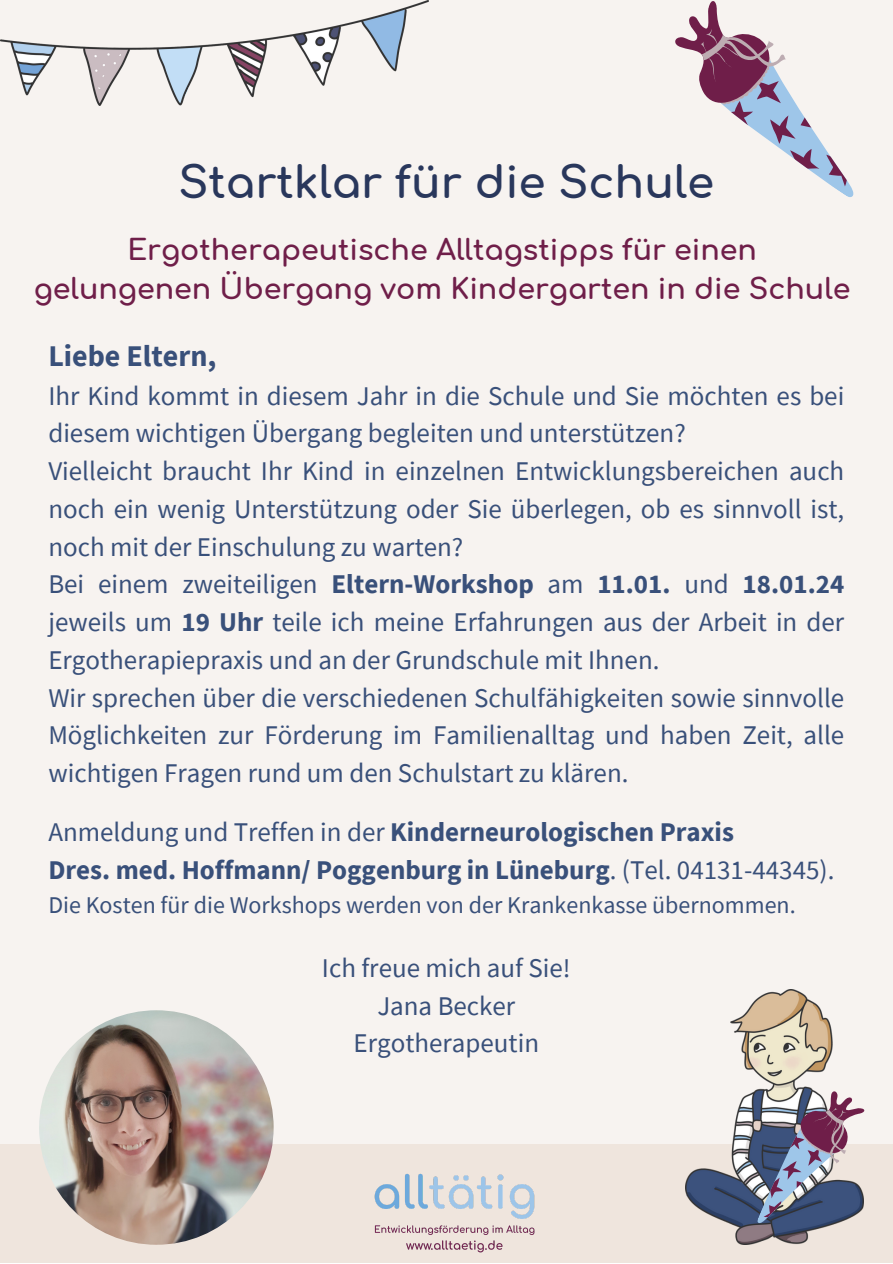
<style>
.page{position:relative;width:893px;height:1264px;background:#fff}
.page>*{position:absolute;margin:0;border:0;box-sizing:border-box;transform-origin:0 0}
.t1{font:700 43.5px "Comfortaa";color:#29375c}
.t2{font:700 30px "Source Sans Pro";color:#39507a}
.t3{font:700 28.5px "Comfortaa";color:#6f1e49}
.t4{font:27px/37.7px "Source Sans Pro";color:#39507a;text-align:justify}
.t5{font:700 27px "Source Sans Pro";color:#39507a}
.t6{font:24px "Source Sans Pro";color:#39507a}
.s1{font-weight:700}
.s2{font-weight:400}
</style>
<div class="page">
<div style="left:0;top:0;width:892px;height:1262px;background:#f7f3f0"></div>
<img style="left:0;top:0;width:428px;height:106px">
<div style="left:0;top:1144px;width:892px;height:118px;background:#efe5dd"></div>
<img style="left:374px;top:1173px;width:161px;height:79px">
<img style="left:39px;top:1010px;width:234px;height:234px;border-radius:50%">
<img style="left:685px;top:989px;width:148px;height:255px">
<svg style="left:756px;top:1080px;width:109px;height:160px"></svg>
<svg style="left:675px;top:1px;width:179px;height:196px"></svg>
<p class="t1" style="left:178px;top:160px;width:537px">Startklar für die Schule</p>
<p class="t3" style="left:127px;top:235px;width:631px">Ergotherapeutische Alltagstipps für einen</p>
<p class="t3" style="left:34px;top:274px;width:818px">gelungenen Übergang vom Kindergarten in die Schule</p>
<p class="t2" style="left:48px;top:336px;width:170px">Liebe Eltern,</p>
<p class="t4" style="left:48px;top:376px;width:797px">Ihr Kind kommt in diesem Jahr in die Schule und Sie möchten es bei diesem wichtigen Übergang begleiten und unterstützen?</p>
<p class="t4" style="left:48px;top:452px;width:797px">Vielleicht braucht Ihr Kind in einzelnen Entwicklungsbereichen auch noch ein wenig Unterstützung oder Sie überlegen, ob es sinnvoll ist, noch mit der Einschulung zu warten?</p>
<p class="t4" style="left:48px;top:565px;width:797px">Bei einem zweiteiligen <span class="s1">Eltern-Workshop</span> am <span class="s1">11.01.</span> und <span class="s1">18.01.24 </span>jeweils um <span class="s1">19 Uhr</span> teile ich meine Erfahrungen aus der Arbeit in der Ergotherapiepraxis und an der Grundschule mit Ihnen.</p>
<p class="t4" style="left:48px;top:678px;width:797px">Wir sprechen über die verschiedenen Schulfähigkeiten sowie sinnvolle Möglichkeiten zur Förderung im Familienalltag und haben Zeit, alle wichtigen Fragen rund um den Schulstart zu klären.</p>
<p class="t5" style="left:48px;top:814px;width:687px"><span class="s2">Anmeldung und Treffen in der</span> Kinderneurologischen Praxis</p>
<p class="t5" style="left:48px;top:852px;width:787px">Dres. med. Hoffmann/ Poggenburg in Lüneburg<span class="s2">. (Tel. 04131-44345).</span></p>
<p class="t6" style="left:48px;top:889px;width:748px">Die Kosten für die Workshops werden von der Krankenkasse übernommen.</p>
<p class="t4" style="left:322px;top:948px;width:250px">Ich freue mich auf Sie!</p>
<p class="t4" style="left:377px;top:986px;width:139px">Jana Becker</p>
<p class="t4" style="left:353px;top:1024px;width:187px">Ergotherapeutin</p>
</div>
